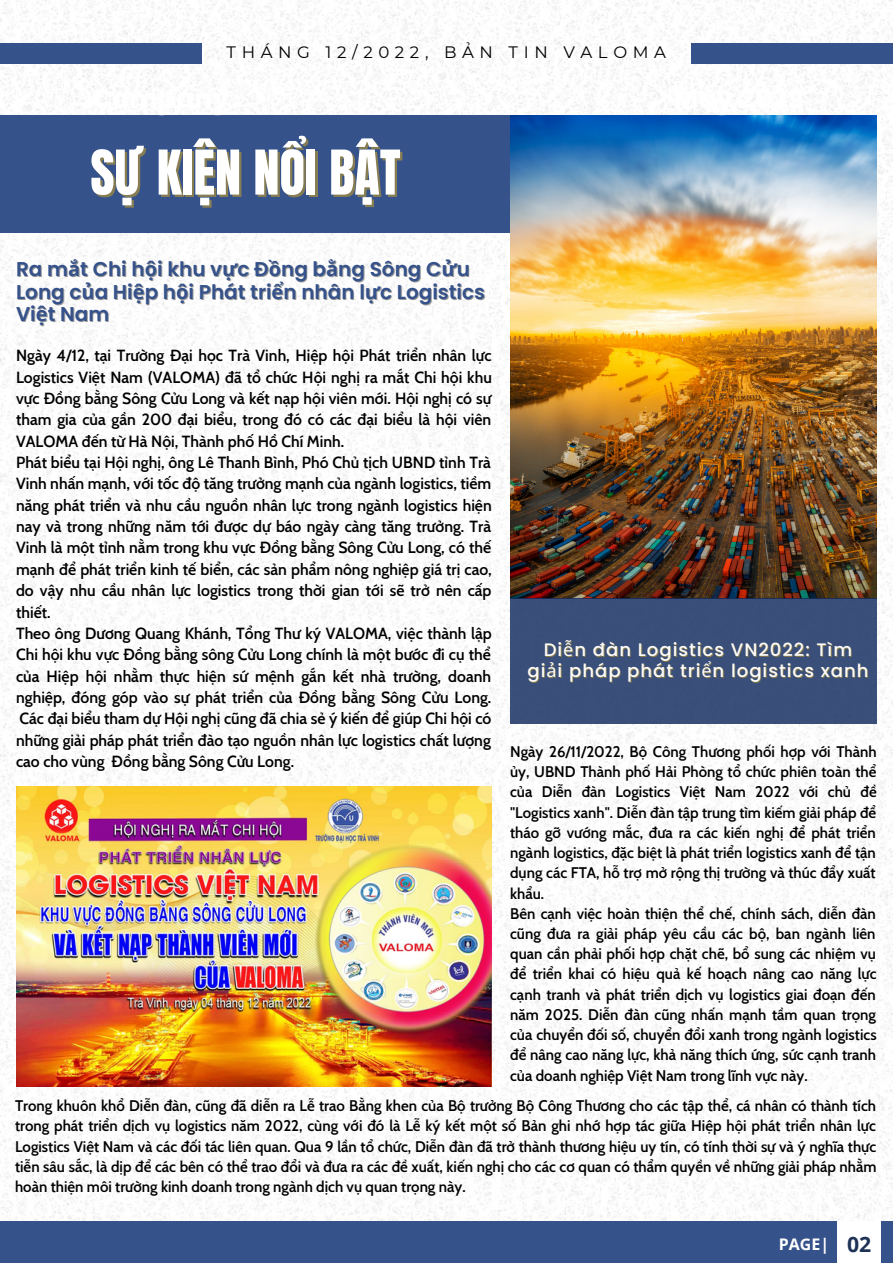
<style>
.page{position:relative;width:893px;height:1264px;background:#fff}
.page>*{position:absolute;margin:0;border:0;box-sizing:border-box;transform-origin:0 0}
.t1{font:52.5px "Anton";color:#fff}
.t2{font:600 19.95px/22.5px "Poppins";color:#36528b}
.t3{font:500 18.15px/21.5px "Poppins";letter-spacing:.055em;color:#fdfcfb;text-align:center}
.t4{font:16.5px "Montserrat";letter-spacing:.34em;color:#000}
.t5{font:700 16.05px "Open Sans";color:#fff}
.t6{font:600 15.75px/21.3px "Cabin";color:#000}
.t7{font:600 15px/20.2px "Cabin";color:#000}
.s1{font-family:"Noto Sans";font-weight:700}
.s2{font-family:"Noto Sans";font-weight:400}
.s3{font-size:21.15px;color:#1e3256}
</style>
<div class="page">
<img style="left:0;top:0;width:892px;height:1221px">
<div style="left:0;top:116px;width:572px;height:117px;background:#36528b"></div>
<img style="left:16px;top:786px;width:476px;height:300px">
<img style="left:510px;top:116px;width:366px;height:482px">
<div style="left:510px;top:598px;width:366px;height:125px;background:#3a5079"></div>
<div style="left:0;top:43px;width:202px;height:21px;background:#36528b"></div>
<div style="left:690px;top:43px;width:202px;height:21px;background:#36528b"></div>
<div style="left:0;top:1221px;width:892px;height:41px;background:#36528b"></div>
<div style="left:837px;top:1221px;width:43px;height:41px;background:#fff"></div>
<p class="t4" style="left:226px;top:42px;width:441px">THÁNG 12/2022, BẢN TIN VALOMA</p>
<h1 class="t1" style="left:90px;top:135px;width:312px">SỰ KIỆN NỔI BẬT</h1>
<h2 class="t2" style="left:16px;top:258px;width:470px">Ra m<span class="s1">ắ</span>t Chi h<span class="s1">ộ</span>i khu v<span class="s1">ự</span>c Đ<span class="s1">ồ</span>ng b<span class="s1">ằ</span>ng Sông C<span class="s1">ử</span>u<br>Long c<span class="s1">ủ</span>a Hi<span class="s1">ệ</span>p h<span class="s1">ộ</span>i Phát tri<span class="s1">ể</span>n nhân l<span class="s1">ự</span>c Logistics<br>Vi<span class="s1">ệ</span>t Nam</h2>
<p class="t6" style="left:16px;top:345px;width:477px">Ngày 4/12, tại Trường Đại học Trà Vinh, Hiệp hội Phát triển nhân lực Logistics Việt Nam (VALOMA) đã tổ chức Hội nghị ra mắt Chi hội khu vực Đồng bằng Sông Cửu Long và kết nạp hội viên mới. Hội nghị có sự tham gia của gần 200 đại biểu, trong đó có các đại biểu là hội viên VALOMA đến từ Hà Nội, Thành phố Hồ Chí Minh.<br>Phát biểu tại Hội nghị, ông Lê Thanh Bình, Phó Chủ tịch UBND tỉnh Trà Vinh nhấn mạnh, với tốc độ tăng trưởng mạnh của ngành logistics, tiềm năng phát triển và nhu cầu nguồn nhân lực trong ngành logistics hiện nay và trong những năm tới được dự báo ngày càng tăng trưởng. Trà Vinh là một tỉnh nằm trong khu vực Đồng bằng Sông Cửu Long, có thế mạnh để phát triển kinh tế biển, các sản phẩm nông nghiệp giá trị cao, do vậy nhu cầu nhân lực logistics trong thời gian tới sẽ trở nên cấp thiết.<br>Theo ông Dương Quang Khánh, Tổng Thư ký VALOMA, việc thành lập Chi hội khu vực Đồng bằng sông Cửu Long chính là một bước đi cụ thể của Hiệp hội nhằm thực hiện sứ mệnh gắn kết nhà trường, doanh nghiệp, đóng góp vào sự phát triển của Đồng bằng Sông Cửu Long.<br>Các đại biểu tham dự Hội nghị cũng đã chia sẻ ý kiến để giúp Chi hội có những giải pháp phát triển đào tạo nguồn nhân lực logistics chất lượng cao cho vùng Đồng bằng Sông Cửu Long.</p>
<p class="t3" style="left:527px;top:639px;width:342px">Di<span class="s2">ễ</span>n đàn Logistics VN2022: Tìm gi<span class="s2">ả</span>i pháp phát tri<span class="s2">ể</span>n logistics xanh</p>
<p class="t7" style="left:510px;top:741px;width:368px">Ngày 26/11/2022, Bộ Công Thương phối hợp với Thành ủy, UBND Thành phố Hải Phòng tổ chức phiên toàn thể của Diễn đàn Logistics Việt Nam 2022 với chủ đề "Logistics xanh". Diễn đàn tập trung tìm kiếm giải pháp để tháo gỡ vướng mắc, đưa ra các kiến nghị để phát triển ngành logistics, đặc biệt là phát triển logistics xanh để tận dụng các FTA, hỗ trợ mở rộng thị trường và thúc đẩy xuất khẩu.<br>Bên cạnh việc hoàn thiện thể chế, chính sách, diễn đàn cũng đưa ra giải pháp yêu cầu các bộ, ban ngành liên quan cần phải phối hợp chặt chẽ, bổ sung các nhiệm vụ để triển khai có hiệu quả kế hoạch nâng cao năng lực cạnh tranh và phát triển dịch vụ logistics giai đoạn đến năm 2025. Diễn đàn cũng nhấn mạnh tầm quan trọng của chuyển đối số, chuyển đổi xanh trong ngành logistics để nâng cao năng lực, khả năng thích ứng, sức cạnh tranh của doanh nghiệp Việt Nam trong lĩnh vực này.</p>
<p class="t7" style="left:15px;top:1095px;width:863px;text-align:justify">Trong khuôn khổ Diễn đàn, cũng đã diễn ra Lễ trao Bằng khen của Bộ trưởng Bộ Công Thương cho các tập thể, cá nhân có thành tích trong phát triển dịch vụ logistics năm 2022, cùng với đó là Lễ ký kết một số Bản ghi nhớ hợp tác giữa Hiệp hội phát triển nhân lực Logistics Việt Nam và các đối tác liên quan. Qua 9 lần tổ chức, Diễn đàn đã trở thành thương hiệu uy tín, có tính thời sự và ý nghĩa thực tiễn sâu sắc, là dịp để các bên có thể trao đổi và đưa ra các đề xuất, kiến nghị cho các cơ quan có thẩm quyền về những giải pháp nhằm hoàn thiện môi trường kinh doanh trong ngành dịch vụ quan trọng này.</p>
<p class="t5" style="left:778px;top:1232px;width:104px">PAGE| <span class="s3">02</span> <sub>2</sub></p>
</div>
